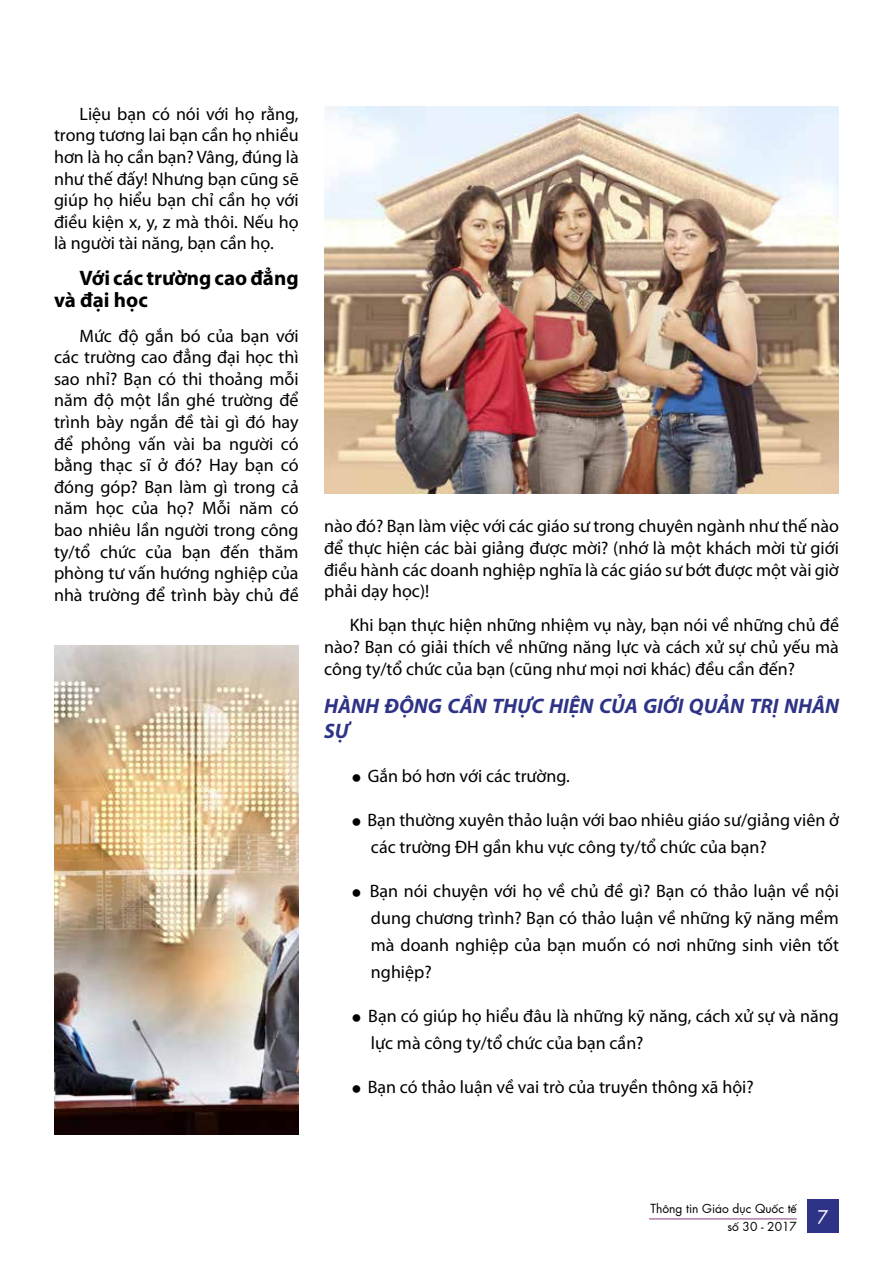
<style>
.page{position:relative;width:893px;height:1263px;background:#fff}
.page>*{position:absolute;margin:0;border:0;box-sizing:border-box;transform-origin:0 0}
.t1{font:italic 700 21px/25.2px "Myriad Pro";color:#2e3387}
.t2{font:700 21px/22.5px "Myriad Pro";color:#000}
.t3{font:18px/21.6px "Myriad Pro";color:#000;text-align:justify}
.t4{font:12px/18.6px "SFU Futura";color:#000}
</style>
<div class="page">
<hr style="left:649px;top:1218px;width:148px;height:1px;background:#af7ca4">
<div style="left:807px;top:1199px;width:32px;height:33px;background:#2e3387"></div>
<img style="left:54px;top:645px;width:245px;height:489px">
<img style="left:324px;top:106px;width:515px;height:387px">
<p class="t3" style="left:54px;top:103px;width:246px;text-indent:26px">Liệu bạn có nói với họ rằng, trong tương lai bạn cần họ nhiều hơn là họ cần bạn? Vâng, đúng là như thế đấy! Nhưng bạn cũng sẽ giúp họ hiểu bạn chỉ cần họ với điều kiện x, y, z mà thôi. Nếu họ là người tài năng, bạn cần họ.</p>
<p class="t2" style="left:54px;top:266px;width:246px;text-indent:26px">Với các trường cao đẳng và đại học</p>
<p class="t3" style="left:54px;top:324px;width:246px;text-indent:26px">Mức độ gắn bó của bạn với các trường cao đẳng đại học thì sao nhỉ? Bạn có thi thoảng mỗi năm độ một lần ghé trường để trình bày ngắn đề tài gì đó hay để phỏng vấn vài ba người có bằng thạc sĩ ở đó? Hay bạn có đóng góp? Bạn làm gì trong cả năm học của họ? Mỗi năm có bao nhiêu lần người trong công ty/tổ chức của bạn đến thăm phòng tư vấn hướng nghiệp của nhà trường để trình bày chủ đề</p>
<p class="t3" style="left:324px;top:515px;width:516px">nào đó? Bạn làm việc với các giáo sư trong chuyên ngành như thế nào để thực hiện các bài giảng được mời? (nhớ là một khách mời từ giới điều hành các doanh nghiệp nghĩa là các giáo sư bớt được một vài giờ phải dạy học)!</p>
<p class="t3" style="left:324px;top:614px;width:516px;text-indent:26px">Khi bạn thực hiện những nhiệm vụ này, bạn nói về những chủ đề nào? Bạn có giải thích về những năng lực và cách xử sự chủ yếu mà công ty/tổ chức của bạn (cũng như mọi nơi khác) đều cần đến?</p>
<p class="t1" style="left:324px;top:692px;width:516px">HÀNH ĐỘNG CẦN THỰC HIỆN CỦA GIỚI QUẢN TRỊ NHÂN<br>SỰ</p>
<p class="t3" style="left:368px;top:765px;width:204px">Gắn bó hơn với các trường.</p>
<p class="t3" style="left:367px;top:806px;width:473px;line-height:27px">Bạn thường xuyên thảo luận với bao nhiêu giáo sư/giảng viên ở các trường ĐH gần khu vực công ty/tổ chức của bạn?</p>
<p class="t3" style="left:370px;top:877px;width:471px;line-height:27px">Bạn nói chuyện với họ về chủ đề gì? Bạn có thảo luận về nội dung chương trình? Bạn có thảo luận về những kỹ năng mềm mà doanh nghiệp của bạn muốn có nơi những sinh viên tốt nghiệp?</p>
<p class="t3" style="left:368px;top:1002px;width:472px;line-height:27px">Bạn có giúp họ hiểu đâu là những kỹ năng, cách xử sự và năng lực mà công ty/tổ chức của bạn cần?</p>
<p class="t3" style="left:368px;top:1076px;width:388px">Bạn có thảo luận về vai trò của truyền thông xã hội?</p>
<p class="t4" style="left:727px;top:1198px;width:103px;text-indent:-77px">Thông tin Giáo dục Quốc tế<br>số 30 - 2017 <sup>7</sup></p>
</div>
